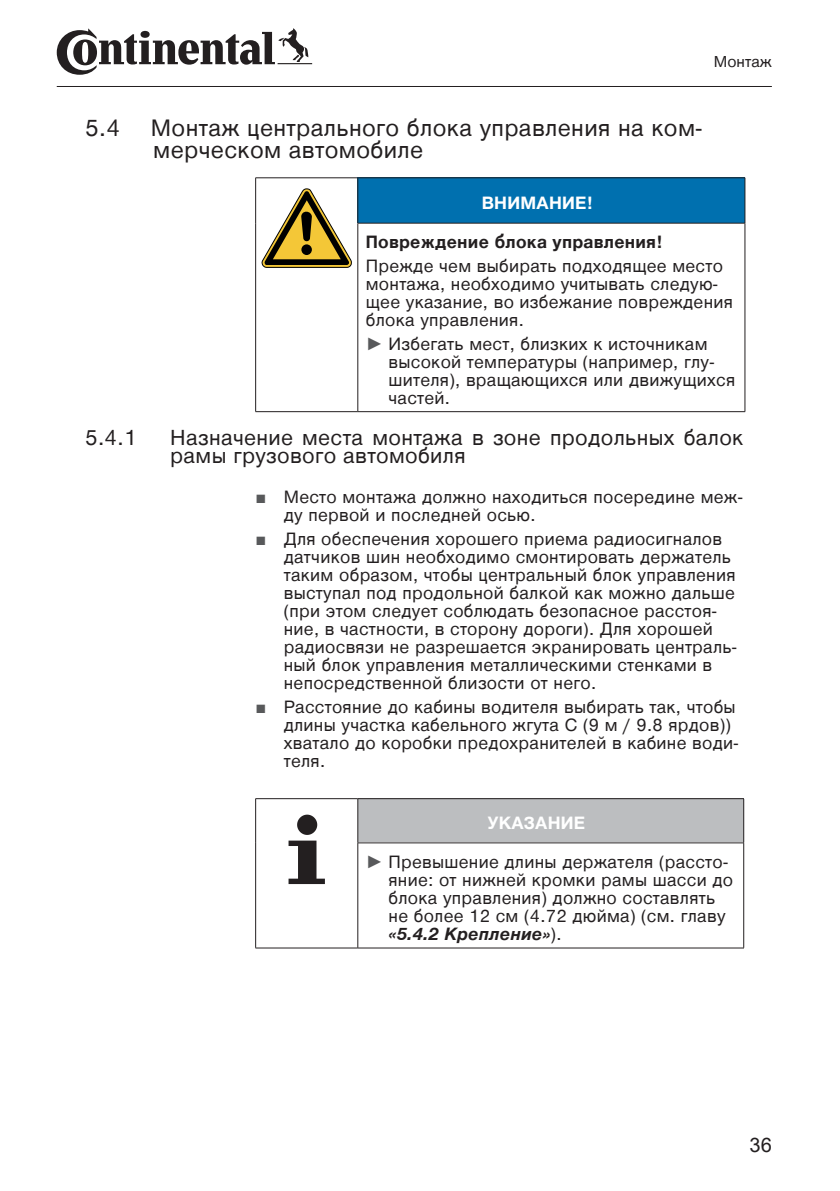
<style>
.page{position:relative;width:840px;height:1191px;background:#fff}
.page>*{position:absolute;margin:0;border:0;box-sizing:border-box;transform-origin:0 0}
.t1{font:24px/22px "Nimbus Sans ME";letter-spacing:.015em;color:#231f20}
.t2{font:22px/18px "Nimbus Sans ME";letter-spacing:.015em;color:#231f20}
.t3{font:20px "Arial Unicode MS";color:#231f20}
.t4{font:18px/18px "Nimbus Sans ME";letter-spacing:.015em;color:#231f20}
.t5{font:700 18px "Nimbus Sans ME";letter-spacing:.015em;color:#231f20}
.t6{font:700 18px "Nimbus Sans ME";letter-spacing:.015em;color:#fff}
.t7{font:16px "Nimbus Sans ME";color:#231f20}
.s1{font-family:"Arial";color:#58595b}
.s2{font-weight:700;color:#fff}
.s3{font-weight:700;font-style:italic}
</style>
<div class="page">
<hr style="left:57px;top:86px;width:714px;height:1px;background:#231f20">
<svg style="left:57px;top:28px;width:255px;height:47px"></svg>
<div style="left:357px;top:178px;width:387px;height:45px;background:#0070af"></div>
<hr style="left:255px;top:411px;width:102px;height:1px;background:#231f20">
<hr style="left:255px;top:177px;width:102px;height:1px;background:#231f20">
<hr style="left:255px;top:178px;width:1px;height:45px;background:#231f20">
<hr style="left:255px;top:223px;width:1px;height:188px;background:#231f20">
<hr style="left:357px;top:223px;width:1px;height:188px;background:#231f20">
<hr style="left:744px;top:223px;width:1px;height:188px;background:#231f20">
<hr style="left:357px;top:411px;width:387px;height:1px;background:#231f20">
<hr style="left:357px;top:177px;width:387px;height:1px;background:#231f20">
<hr style="left:357px;top:178px;width:1px;height:45px;background:#231f20">
<hr style="left:744px;top:178px;width:1px;height:45px;background:#231f20">
<hr style="left:357px;top:223px;width:387px;height:1px;background:#231f20">
<svg style="left:261px;top:189px;width:90px;height:79px"></svg>
<div style="left:357px;top:798px;width:386px;height:45px;background:#bcbec0"></div>
<hr style="left:255px;top:947px;width:102px;height:1px;background:#231f20">
<hr style="left:255px;top:798px;width:102px;height:1px;background:#231f20">
<hr style="left:255px;top:799px;width:1px;height:44px;background:#231f20">
<hr style="left:255px;top:843px;width:1px;height:104px;background:#231f20">
<hr style="left:357px;top:843px;width:1px;height:104px;background:#231f20">
<hr style="left:743px;top:843px;width:1px;height:104px;background:#231f20">
<hr style="left:357px;top:947px;width:386px;height:1px;background:#231f20">
<hr style="left:357px;top:798px;width:386px;height:1px;background:#231f20">
<hr style="left:357px;top:799px;width:1px;height:43px;background:#231f20">
<hr style="left:743px;top:799px;width:1px;height:43px;background:#231f20">
<hr style="left:357px;top:842px;width:386px;height:1px;background:#231f20">
<svg style="left:288px;top:814px;width:37px;height:70px"></svg>
<p class="t7" style="left:713px;top:50px;width:59px">Монтаж</p>
<h1 class="t1" style="left:85px;top:117px;width:36px">5.4</h1>
<h1 class="t1" style="left:151px;top:117px;width:552px">Монтаж центрального блока управления на ком&shy;мерческом автомобиле</h1>
<p class="t6" style="left:481px;top:189px;width:112px">ВНИМАНИЕ!</p>
<p class="t5" style="left:365px;top:228px;width:298px">Повреждение блока управления!</p>
<p class="t4" style="left:365px;top:257px;width:368px">Прежде чем выбирать подходящее место монтажа, необходимо учитывать следую&shy;щее указание, во избежание повреждения блока управления.</p>
<p class="t4" style="left:388px;top:334px;width:348px;text-indent:-23px"><span class="s1">►</span> Избегать мест, близких к источникам высокой температуры (например, глу&shy;шителя), вращающихся или движущихся частей.</p>
<p class="t2" style="left:85px;top:428px;width:53px">5.4.1</p>
<p class="t2" style="left:170px;top:428px;width:574px">Назначение места монтажа в зоне продольных балок рамы грузового автомобиля</p>
<p class="t4" style="left:283px;top:488px;width:460px;text-indent:-28px"><span class="s1">■</span> Место монтажа должно находиться посередине меж&shy;ду первой и последней осью.</p>
<p class="t4" style="left:283px;top:530px;width:454px;text-indent:-28px"><span class="s1">■</span> Для обеспечения хорошего приема радиосигналов датчиков шин необходимо смонтировать держатель таким образом, чтобы центральный блок управления выступал под продольной балкой как можно дальше (при этом следует соблюдать безопасное расстоя&shy;ние, в частности, в сторону дороги). Для хорошей радиосвязи не разрешается экранировать централь&shy;ный блок управления металлическими стенками в непосредственной близости от него.</p>
<p class="t4" style="left:283px;top:697px;width:456px;text-indent:-28px"><span class="s1">■</span> Расстояние до кабины водителя выбирать так, чтобы длины участка кабельного жгута С (9 м / 9.8 ярдов)) хватало до коробки предохранителей в кабине води&shy;теля.</p>
<p class="t4" style="left:365px;top:804px;width:363px;line-height:38.6px;text-indent:122px"><span class="s2">УКАЗАНИЕ<br></span><span class="s1">►</span> Превышение длины держателя (рассто-</p>
<p class="t4" style="left:388px;top:870px;width:346px">яние: от нижней кромки рамы шасси до блока управления) должно составлять не более 12 см (4.72 дюйма) (см. главу <span class="s3">«5.4.2 Крепление»</span>).</p>
<p class="t3" style="left:749px;top:1130px;width:24px">36</p>
</div>
